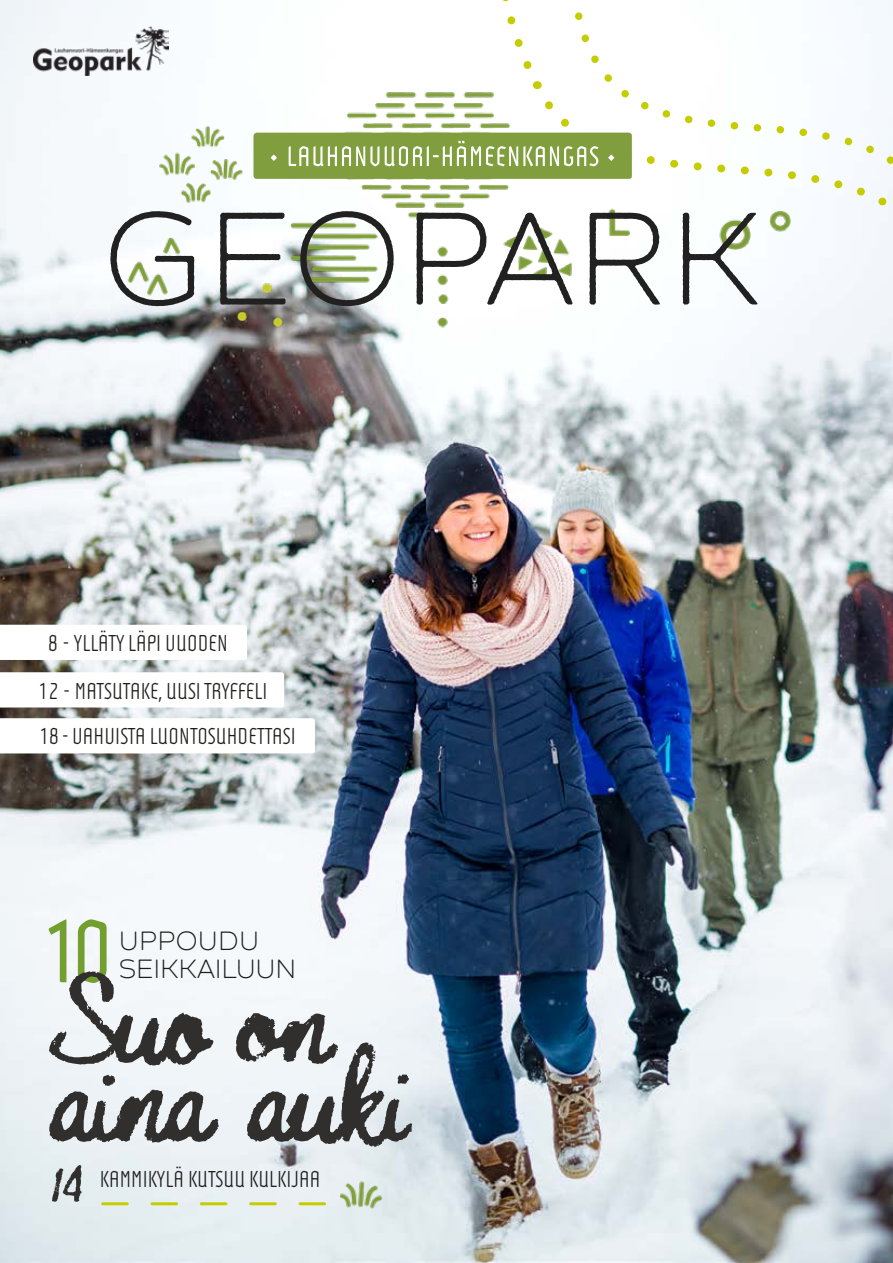
<style>
.page{position:relative;width:893px;height:1263px;background:#fff}
.page>*{position:absolute;margin:0;border:0;box-sizing:border-box;transform-origin:0 0}
.t1{font:146.1px "Bouffant";color:#312f2e;scale:1.6 1}
.t2{font:98.4px "Adso";color:#729f2f}
.t3{font:46.2px "Bouffant";color:#312f2e;scale:1.6 1}
.t4{font:26.4px/28.8px "Zing Sans Rust L Demo Base";letter-spacing:-.01em;color:#1d1d1b}
.t5{font:300 25.35px "Adso";letter-spacing:-.02em;color:#1d1d1b}
.s1{font-size:131.4px}
</style>
<div class="page">
<img style="left:0;top:0;width:893px;height:1263px">
<svg style="left:538px;top:242px;width:355px;height:254px"></svg>
<svg style="left:477px;top:0;width:45px;height:89px"></svg>
<svg style="left:522px;top:0;width:371px;height:242px"></svg>
<svg style="left:0;top:625px;width:247px;height:35px"></svg>
<svg style="left:0;top:672px;width:284px;height:35px"></svg>
<img style="left:34px;top:27px;width:134px;height:49px">
<svg style="left:0;top:718px;width:315px;height:35px"></svg>
<svg style="left:103px;top:1202px;width:222px;height:3px"></svg>
<img style="left:105px;top:91px;width:713px;height:252px">
<svg style="left:254px;top:133px;width:378px;height:46px;background:#8fa954"></svg>
<svg style="left:110px;top:211px;width:647px;height:95px"></svg>
<img style="left:326px;top:1160px;width:69px;height:64px">
<p class="t5" style="left:48px;top:625px;width:182px">8 - YLLÄTY LÄPI VUODEN</p>
<p class="t5" style="left:38px;top:673px;width:231px">12 - MATSUTAKE, UUSI TRYFFELI</p>
<p class="t5" style="left:39px;top:718px;width:258px">18 - VAHVISTA LUONTOSUHDETTASI</p>
<h2 class="t2" style="left:41px;top:878px;width:73px">10</h2>
<p class="t4" style="left:119px;top:926px;width:179px">UPPOUDU<br>SEIKKAILUUN</p>
<h1 class="t1" style="left:47px;top:930px;width:184px"><span class="s1">S</span>uo on</h1>
<h1 class="t1" style="left:47px;top:1008px;width:224px">aina auki</h1>
<h3 class="t3" style="left:51px;top:1159px;width:20px">14</h3>
<p class="t5" style="left:100px;top:1160px;width:223px">KAMMIKYLÄ KUTSUU KULKIJAA</p>
</div>
